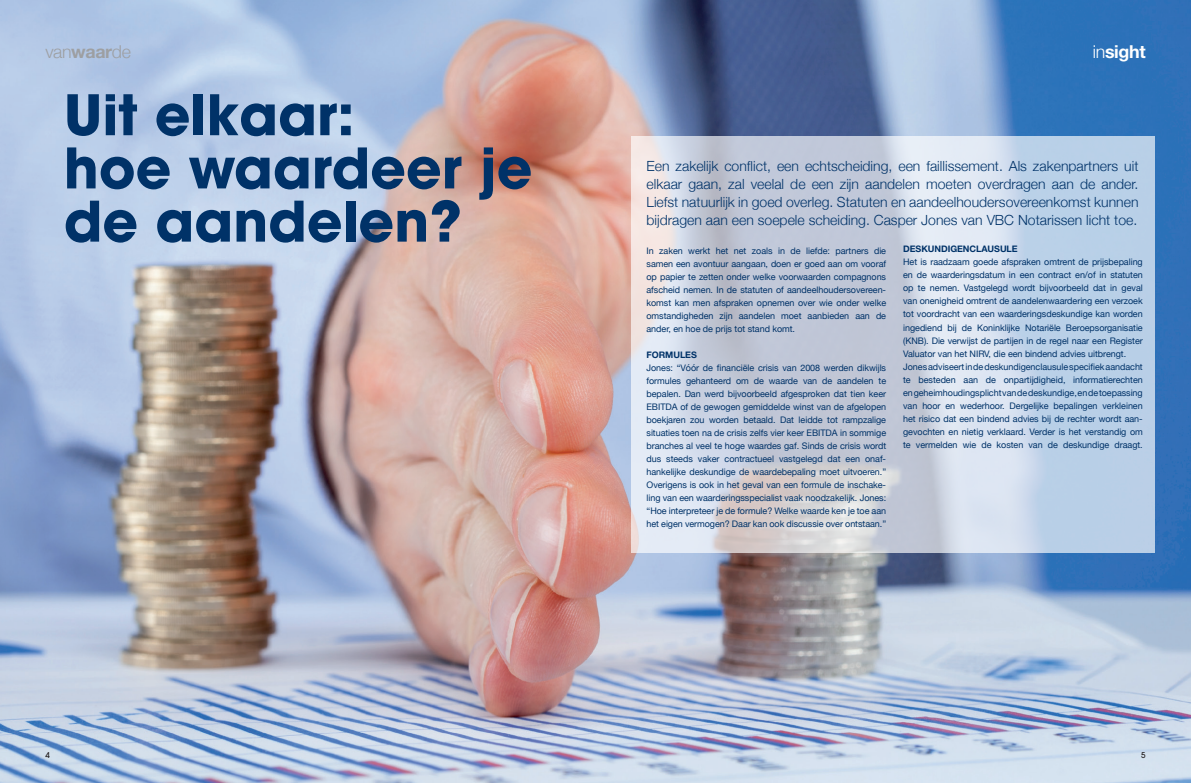
<style>
.page{position:relative;width:1191px;height:783px;background:#fff}
.page>*{position:absolute;margin:0;border:0;box-sizing:border-box;transform-origin:0 0}
.t1{font:700 55.3px/53.2px "Avant Garde";color:#003268}
.t2{font:700 17.9px "Helvetica Neue";letter-spacing:-.02em;color:#fff}
.t3{font:300 17.7px "Helvetica Neue";color:#9d9fa2}
.t4{font:300 14px/18px "Helvetica Neue";color:#003268;text-align:justify}
.t5{font:9px/13px "Helvetica Neue";letter-spacing:-.005em;color:#003268;text-align:justify}
.t6{font:700 9px "Helvetica Neue";letter-spacing:-.005em;color:#003268}
.t7{font:500 8px "Avant Garde";color:#231f20}
.s1{font-weight:700;font-size:17.9px}
.s2{font-weight:300;font-size:17.7px}
</style>
<div class="page">
<img style="left:0;top:0;width:1191px;height:782px">
<svg style="left:631px;top:136px;width:524px;height:417px;background:#cad3e2"></svg>
<p class="t3" style="left:45px;top:37px;width:87px">van<span class="s1">waar</span>de</p>
<p class="t1" style="left:64px;top:88px;width:292px">Uit elkaar:</p>
<p class="t1" style="left:64px;top:141px;width:470px">hoe waardeer je de aandelen?</p>
<p class="t2" style="left:1093px;top:40px;width:54px"><span class="s2">in</span>sight</p>
<p class="t4" style="left:646px;top:155px;width:493px">Een zakelijk conflict, een echtscheiding, een faillissement. Als zakenpartners uit elkaar gaan, zal veelal de een zijn aandelen moeten overdragen aan de ander.<br>Liefst natuurlijk in goed overleg. Statuten en aandeelhoudersovereenkomst kunnen bijdragen aan een soepele scheiding. Casper Jones van VBC Notarissen licht toe.</p>
<p class="t5" style="left:646px;top:245px;width:241px">In zaken werkt het net zoals in de liefde: partners die samen een avontuur aangaan, doen er goed aan om vooraf op papier te zetten onder welke voorwaarden compagnons afscheid nemen. In de statuten of aandeelhoudersovereen&shy;komst kan men afspraken opnemen over wie onder welke omstandigheden zijn aandelen moet aanbieden aan de ander, en hoe de prijs tot stand komt.</p>
<p class="t6" style="left:646px;top:349px;width:52px">FORMULES</p>
<p class="t5" style="left:646px;top:362px;width:241px">Jones: “Vóór de financiële crisis van 2008 werden dikwijls formules gehanteerd om de waarde van de aandelen te bepalen. Dan werd bijvoorbeeld afgesproken dat tien keer EBITDA of de gewogen gemiddelde winst van de afgelopen boekjaren zou worden betaald. Dat leidde tot rampzalige situaties toen na de crisis zelfs vier keer EBITDA in sommige branches al veel te hoge waardes gaf. Sinds de crisis wordt dus steeds vaker contractueel vastgelegd dat een onaf&shy;hankelijke deskundige de waardebepaling moet uitvoeren.” Overigens is ook in het geval van een formule de inschake&shy;ling van een waarderingsspecialist vaak noodzakelijk. Jones: “Hoe interpreteer je de formule? Welke waarde ken je toe aan het eigen vermogen? Daar kan ook discussie over ontstaan.”</p>
<p class="t6" style="left:903px;top:243px;width:116px">DESKUNDIGENCLAUSULE</p>
<p class="t5" style="left:903px;top:256px;width:241px">Het is raadzaam goede afspraken omtrent de prijsbepaling en de waarderingsdatum in een contract en/of in statuten op te nemen. Vastgelegd wordt bijvoorbeeld dat in geval van onenigheid omtrent de aandelenwaardering een verzoek tot voordracht van een waarderingsdeskundige kan worden ingediend bij de Koninklijke Notariële Beroepsorganisatie (KNB). Die verwijst de partijen in de regel naar een Register Valuator van het NIRV, die een bindend advies uitbrengt.</p>
<p class="t5" style="left:903px;top:360px;width:241px">Jones adviseert in de deskundigenclausule specifiek aandacht te besteden aan de onpartijdigheid, informatierechten en geheimhoudingsplicht van de deskundige, en de toepassing van hoor en wederhoor. Dergelijke bepalingen verkleinen het risico dat een bindend advies bij de rechter wordt aan&shy;gevochten en nietig verklaard. Verder is het verstandig om te vermelden wie de kosten van de deskundige draagt.</p>
<p class="t7" style="left:45px;top:750px;width:6px">4</p>
<p class="t7" style="left:1141px;top:750px;width:6px">5</p>
</div>
